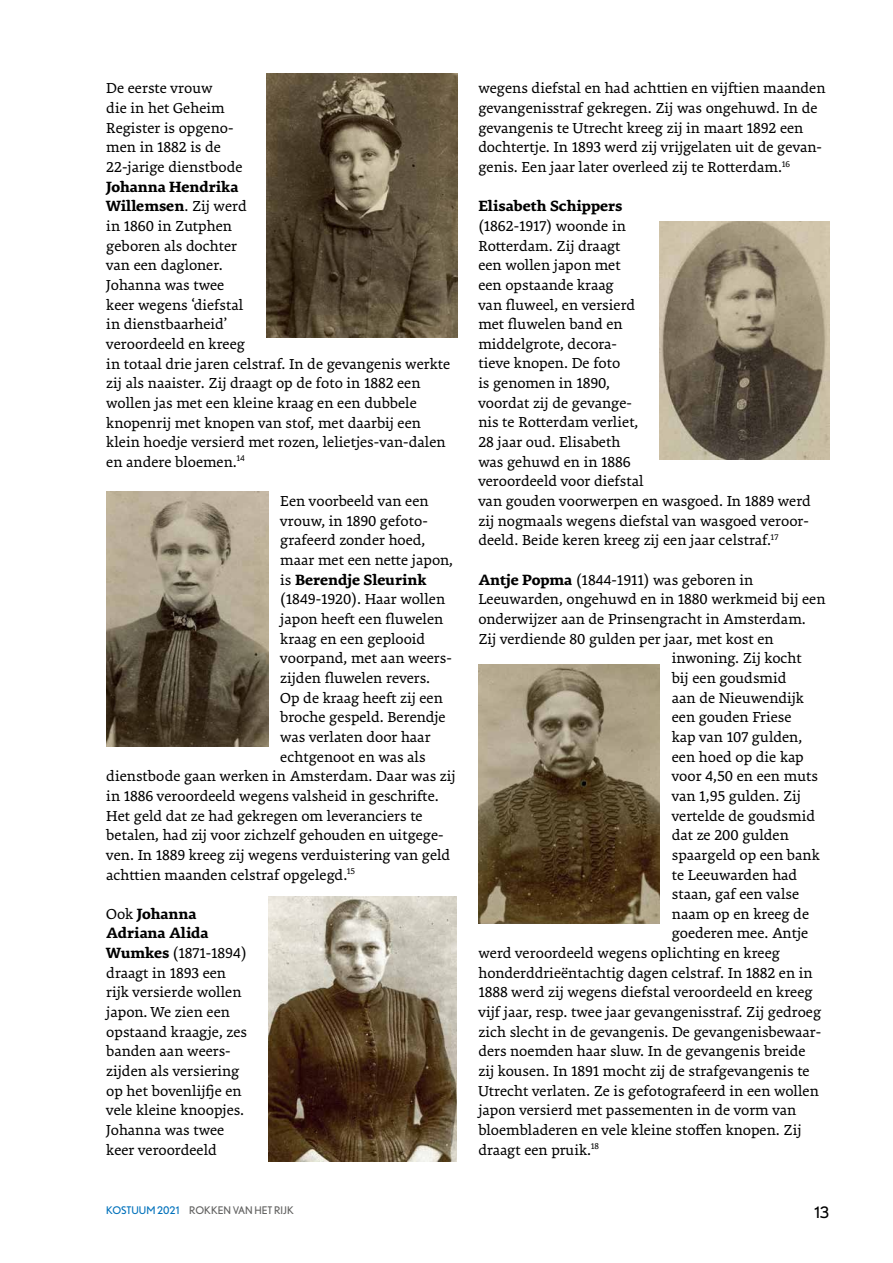
<style>
.page{position:relative;width:893px;height:1263px;background:#fff}
.page>*{position:absolute;margin:0;border:0;box-sizing:border-box;transform-origin:0 0}
.t1{font:15.75px/19.6px "Premiera";color:#000}
.t2{font:700 15.75px "Premiera";color:#000}
.t3{font:15.75px "Nobel";color:#000}
.t4{font:10.5px "Nobel";color:#626261}
.s1{font-weight:700}
.s2{font-weight:400}
.s3{color:#0071bb}
</style>
<div class="page">
<img style="left:266px;top:73px;width:191px;height:265px">
<img style="left:106px;top:492px;width:162px;height:254px">
<img style="left:268px;top:897px;width:189px;height:264px">
<img style="left:660px;top:222px;width:169px;height:237px">
<img style="left:478px;top:664px;width:182px;height:260px">
<p class="t1" style="left:106px;top:78px;width:138px">De eerste vrouw<br>die in het Geheim<br>Register is opgeno&shy;men in 1882 is de<br>22-jarige dienstbode</p>
<p class="t1" style="left:106px;top:177px;width:345px"><span class="s1">Johanna Hendrika<br>Willemsen</span>. Zij werd<br>in 1860 in Zutphen<br>geboren als dochter<br>van een dagloner.<br>Johanna was twee<br>keer wegens ‘diefstal<br>in dienstbaarheid’<br>veroordeeld en kreeg<br>in totaal drie jaren celstraf. In de gevangenis werkte zij als naaister. Zij draagt op de foto in 1882 een wollen jas met een kleine kraag en een dubbele knopenrij met knopen van stof, met daarbij een klein hoedje versierd met rozen, lelietjes-van-dalen en andere bloemen.<sup>14</sup></p>
<p class="t1" style="left:280px;top:491px;width:150px">Een voorbeeld van een</p>
<p class="t1" style="left:280px;top:511px;width:149px">vrouw, in 1890 gefoto-</p>
<p class="t1" style="left:280px;top:530px;width:147px">grafeerd zonder hoed,</p>
<p class="t1" style="left:280px;top:550px;width:174px">maar met een nette japon,</p>
<p class="t2" style="left:280px;top:569px;width:148px"><span class="s2">is</span> Berendje Sleurink</p>
<p class="t1" style="left:280px;top:589px;width:166px">(1849-1920). Haar wollen</p>
<p class="t1" style="left:280px;top:609px;width:165px">japon heeft een fluwelen</p>
<p class="t1" style="left:280px;top:629px;width:146px">kraag en een geplooid</p>
<p class="t1" style="left:280px;top:648px;width:173px">voorpand, met aan weers-</p>
<p class="t1" style="left:280px;top:668px;width:151px">zijden fluwelen revers.</p>
<p class="t1" style="left:280px;top:688px;width:164px">Op de kraag heeft zij een</p>
<p class="t1" style="left:280px;top:707px;width:167px">broche gespeld. Berendje</p>
<p class="t1" style="left:280px;top:727px;width:152px">was verlaten door haar</p>
<p class="t1" style="left:280px;top:747px;width:147px">echtgenoot en was als</p>
<p class="t1" style="left:106px;top:766px;width:351px">dienstbode gaan werken in Amsterdam. Daar was zij</p>
<p class="t1" style="left:106px;top:786px;width:334px">in 1886 veroordeeld wegens valsheid in geschrifte.</p>
<p class="t1" style="left:106px;top:806px;width:318px">Het geld dat ze had gekregen om leveranciers te</p>
<p class="t1" style="left:106px;top:825px;width:339px">betalen, had zij voor zichzelf gehouden en uitgege-</p>
<p class="t1" style="left:106px;top:845px;width:345px">ven. In 1889 kreeg zij wegens verduistering van geld</p>
<p class="t1" style="left:106px;top:865px;width:250px">achttien maanden celstraf opgelegd.<sup>15</sup></p>
<p class="t1" style="left:106px;top:904px;width:142px">Ook <span class="s1">Johanna<br>Adriana Alida<br>Wumkes</span> (1871-1894) draagt in 1893 een rijk versierde wollen japon. We zien een opstaand kraagje, zes banden aan weers&shy;zijden als versiering op het bovenlijfje en vele kleine knoopjes.<br>Johanna was twee keer veroordeeld</p>
<p class="t4" style="left:106px;top:1204px;width:189px"><span class="s3">KOSTUUM 2021</span> ROKKEN VAN HET RIJK</p>
<p class="t1" style="left:478px;top:79px;width:349px">wegens diefstal en had achttien en vijftien maanden gevangenisstraf gekregen. Zij was ongehuwd. In de gevangenis te Utrecht kreeg zij in maart 1892 een dochtertje. In 1893 werd zij vrijgelaten uit de gevan&shy;genis. Een jaar later overleed zij te Rotterdam.<sup>16</sup></p>
<p class="t2" style="left:478px;top:196px;width:145px">Elisabeth Schippers</p>
<p class="t1" style="left:478px;top:216px;width:334px">(1862-1917) woonde in<br>Rotterdam. Zij draagt<br>een wollen japon met<br>een opstaande kraag<br>van fluweel, en versierd<br>met fluwelen band en<br>middelgrote, decora-<br>tieve knopen. De foto<br>is genomen in 1890,<br>voordat zij de gevange-<br>nis te Rotterdam verliet,<br>28 jaar oud. Elisabeth<br>was gehuwd en in 1886<br>veroordeeld voor diefstal<br>van gouden voorwerpen en wasgoed. In 1889 werd zij nogmaals wegens diefstal van wasgoed veroor&shy;deeld. Beide keren kreeg zij een jaar celstraf.<sup>17</sup></p>
<p class="t1" style="left:478px;top:570px;width:277px"><span class="s1">Antje Popma</span> (1844-1911) was geboren in</p>
<p class="t1" style="left:478px;top:589px;width:349px">Leeuwarden, ongehuwd en in 1880 werkmeid bij een</p>
<p class="t1" style="left:478px;top:609px;width:329px">onderwijzer aan de Prinsengracht in Amsterdam.</p>
<p class="t1" style="left:478px;top:629px;width:297px">Zij verdiende 80 gulden per jaar, met kost en</p>
<p class="t1" style="left:672px;top:648px;width:132px">inwoning. Zij kocht</p>
<p class="t1" style="left:672px;top:668px;width:116px">bij een goudsmid</p>
<p class="t1" style="left:672px;top:688px;width:134px">aan de Nieuwendijk</p>
<p class="t1" style="left:672px;top:707px;width:121px">een gouden Friese</p>
<p class="t1" style="left:672px;top:727px;width:132px">kap van 107 gulden,</p>
<p class="t1" style="left:672px;top:747px;width:133px">een hoed op die kap</p>
<p class="t1" style="left:672px;top:766px;width:148px">voor 4,50 en een muts</p>
<p class="t1" style="left:672px;top:786px;width:131px">van 1,95 gulden. Zij</p>
<p class="t1" style="left:672px;top:806px;width:145px">vertelde de goudsmid</p>
<p class="t1" style="left:672px;top:825px;width:119px">dat ze 200 gulden</p>
<p class="t1" style="left:672px;top:845px;width:149px">spaargeld op een bank</p>
<p class="t1" style="left:672px;top:865px;width:127px">te Leeuwarden had</p>
<p class="t1" style="left:672px;top:884px;width:129px">staan, gaf een valse</p>
<p class="t1" style="left:672px;top:904px;width:139px">naam op en kreeg de</p>
<p class="t1" style="left:672px;top:924px;width:138px">goederen mee. Antje</p>
<p class="t1" style="left:478px;top:943px;width:303px">werd veroordeeld wegens oplichting en kreeg</p>
<p class="t1" style="left:478px;top:963px;width:336px">honderddrieëntachtig dagen celstraf. In 1882 en in</p>
<p class="t1" style="left:478px;top:983px;width:336px">1888 werd zij wegens diefstal veroordeeld en kreeg</p>
<p class="t1" style="left:478px;top:1002px;width:344px">vijf jaar, resp. twee jaar gevangenisstraf. Zij gedroeg</p>
<p class="t1" style="left:478px;top:1022px;width:344px">zich slecht in de gevangenis. De gevangenisbewaar-</p>
<p class="t1" style="left:478px;top:1041px;width:329px">ders noemden haar sluw. In de gevangenis breide</p>
<p class="t1" style="left:478px;top:1061px;width:333px">zij kousen. In 1891 mocht zij de strafgevangenis te</p>
<p class="t1" style="left:478px;top:1081px;width:342px">Utrecht verlaten. Ze is gefotografeerd in een wollen</p>
<p class="t1" style="left:478px;top:1100px;width:319px">japon versierd met passementen in de vorm van</p>
<p class="t1" style="left:478px;top:1120px;width:325px">bloembladeren en vele kleine stoffen knopen. Zij</p>
<p class="t1" style="left:478px;top:1140px;width:122px">draagt een pruik.<sup>18</sup></p>
<p class="t3" style="left:814px;top:1203px;width:16px">13</p>
</div>
